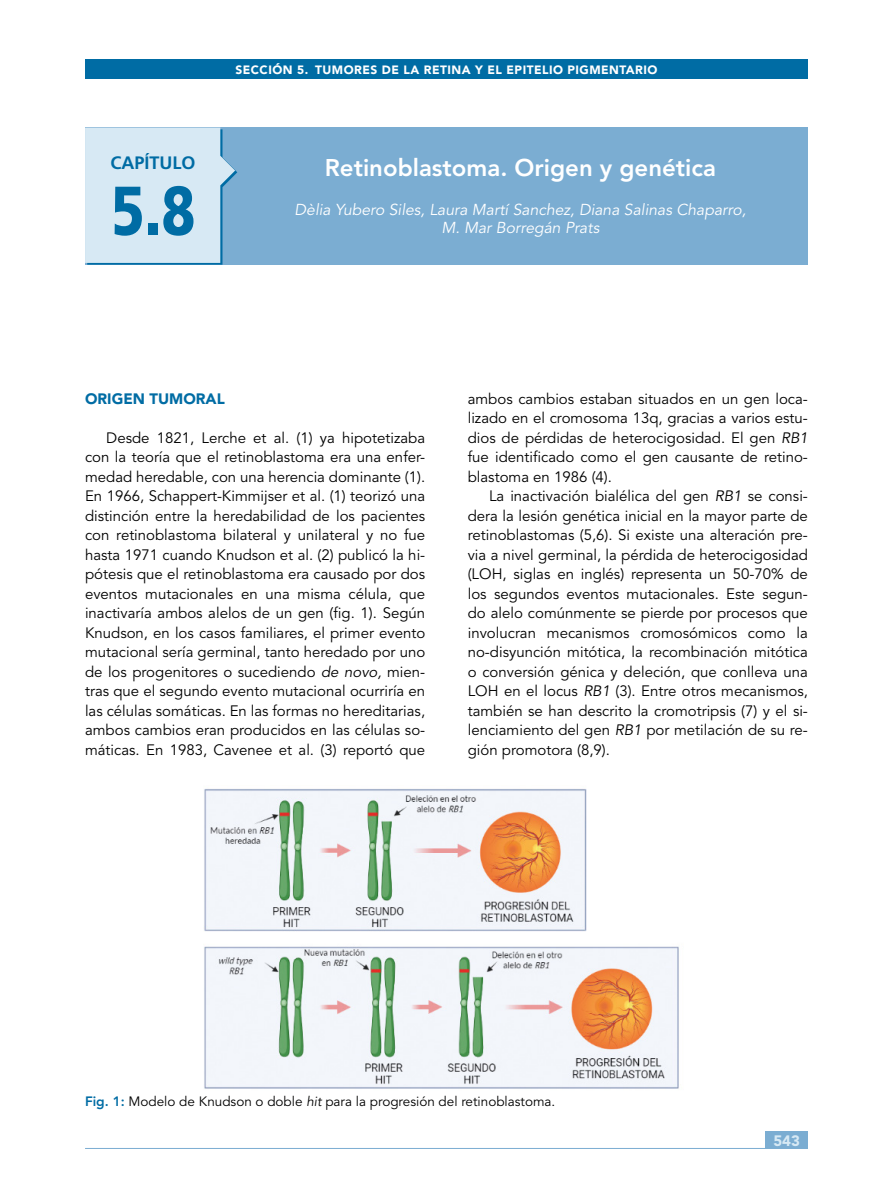
<style>
.page{position:relative;width:893px;height:1191px;background:#fff}
.page>*{position:absolute;margin:0;border:0;box-sizing:border-box;transform-origin:0 0}
.t1{font:900 69px "Frutiger LT Std";color:#006ca4;scale:.8 1}
.Titulo{font:800 24px "Avenir LT Std";color:#fff}
.t2{font:700 18px "Frutiger LT Std";color:#006ca4}
.Autores{font:italic 15.75px/18px "Avenir LT Std";color:#fff;text-align:center}
.Texto_base{font:15px/19.5px "Avenir LT Std";color:#000;text-align:justify}
.Ladillo_1{font:900 15px "Avenir LT Std";color:#006ca4}
.t3{font:900 15px "Avenir LT Std";color:#d7e9f4}
.Pie_Figura{font:13.5px "Avenir LT Std";color:#000}
.t4{font:900 12px "Avenir LT Std";letter-spacing:.04em;color:#fff}
.s1{font-style:italic}
.s2{font-weight:800;color:#006ca4}
</style>
<div class="page">
<div style="left:765px;top:1131px;width:43px;height:17px;background:#7badd2"></div>
<hr style="left:85px;top:1148px;width:723px;height:1px;background:#7badd2">
<div style="left:85px;top:60px;width:723px;height:19px;background:#006ca4"></div>
<div style="left:85px;top:128px;width:723px;height:137px;background:#7badd2"></div>
<svg style="left:85px;top:128px;width:152px;height:137px;background:#c9e0ee"></svg>
<img style="left:204px;top:789px;width:475px;height:300px">
<p class="t2" style="left:111px;top:152px;width:87px">CAPÍTULO</p>
<h1 class="t1" style="left:111px;top:169px;width:107px">5.8</h1>
<p class="t4" style="left:236px;top:62px;width:423px">SECCIÓN 5. TUMORES DE LA RETINA Y EL EPITELIO PIGMENTARIO</p>
<p class="Titulo" style="left:325px;top:153px;width:393px">Retinoblastoma. Origen y genética</p>
<p class="Autores" style="left:295px;top:201px;width:453px">Dèlia Yubero Siles, Laura Martí Sanchez, Diana Salinas Chaparro,<br>M. Mar Borregán Prats</p>
<p class="Ladillo_1" style="left:85px;top:389px;width:141px">ORIGEN TUMORAL</p>
<p class="Texto_base" style="left:85px;top:428px;width:342px;text-indent:21px">Desde 1821, Lerche et al. (1) ya hipotetizaba con la teoría que el retinoblastoma era una enfer&shy;medad heredable, con una herencia dominante (1).<br>En 1966, Schappert-Kimmijser et al. (1) teorizó una distinción entre la heredabilidad de los pacientes con retinoblastoma bilateral y unilateral y no fue hasta 1971 cuando Knudson et al. (2) publicó la hi&shy;pótesis que el retinoblastoma era causado por dos eventos mutacionales en una misma célula, que inactivaría ambos alelos de un gen (fig. 1). Según Knudson, en los casos familiares, el primer evento mutacional sería germinal, tanto heredado por uno de los progenitores o sucediendo <span class="s1">de novo,</span> mien&shy;tras que el segundo evento mutacional ocurriría en las células somáticas. En las formas no hereditarias, ambos cambios eran producidos en las células so&shy;máticas. En 1983, Cavenee et al. (3) reportó que</p>
<p class="Texto_base" style="left:468px;top:389px;width:342px">ambos cambios estaban situados en un gen loca&shy;lizado en el cromosoma 13q, gracias a varios estu&shy;dios de pérdidas de heterocigosidad. El gen <span class="s1">RB1 </span>fue identificado como el gen causante de retino&shy;blastoma en 1986 (4).</p>
<p class="Texto_base" style="left:468px;top:487px;width:342px;text-indent:21px">La inactivación bialélica del gen <span class="s1">RB1</span> se consi&shy;dera la lesión genética inicial en la mayor parte de retinoblastomas (5,6). Si existe una alteración pre&shy;via a nivel germinal, la pérdida de heterocigosidad (LOH, siglas en inglés) representa un 50-70% de los segundos eventos mutacionales. Este segun&shy;do alelo comúnmente se pierde por procesos que involucran mecanismos cromosómicos como la no-disyunción mitótica, la recombinación mitótica o conversión génica y deleción, que conlleva una LOH en el locus <span class="s1">RB1</span> (3). Entre otros mecanismos, también se han descrito la cromotripsis (7) y el si&shy;lenciamiento del gen <span class="s1">RB1</span> por metilación de su re&shy;gión promotora (8,9).</p>
<p class="Pie_Figura" style="left:85px;top:1093px;width:472px"><span class="s2">Fig. 1:</span> Modelo de Knudson o doble <span class="s1">hit</span> para la progresión del retinoblastoma.</p>
<p class="t3" style="left:773px;top:1131px;width:28px">543</p>
</div>
